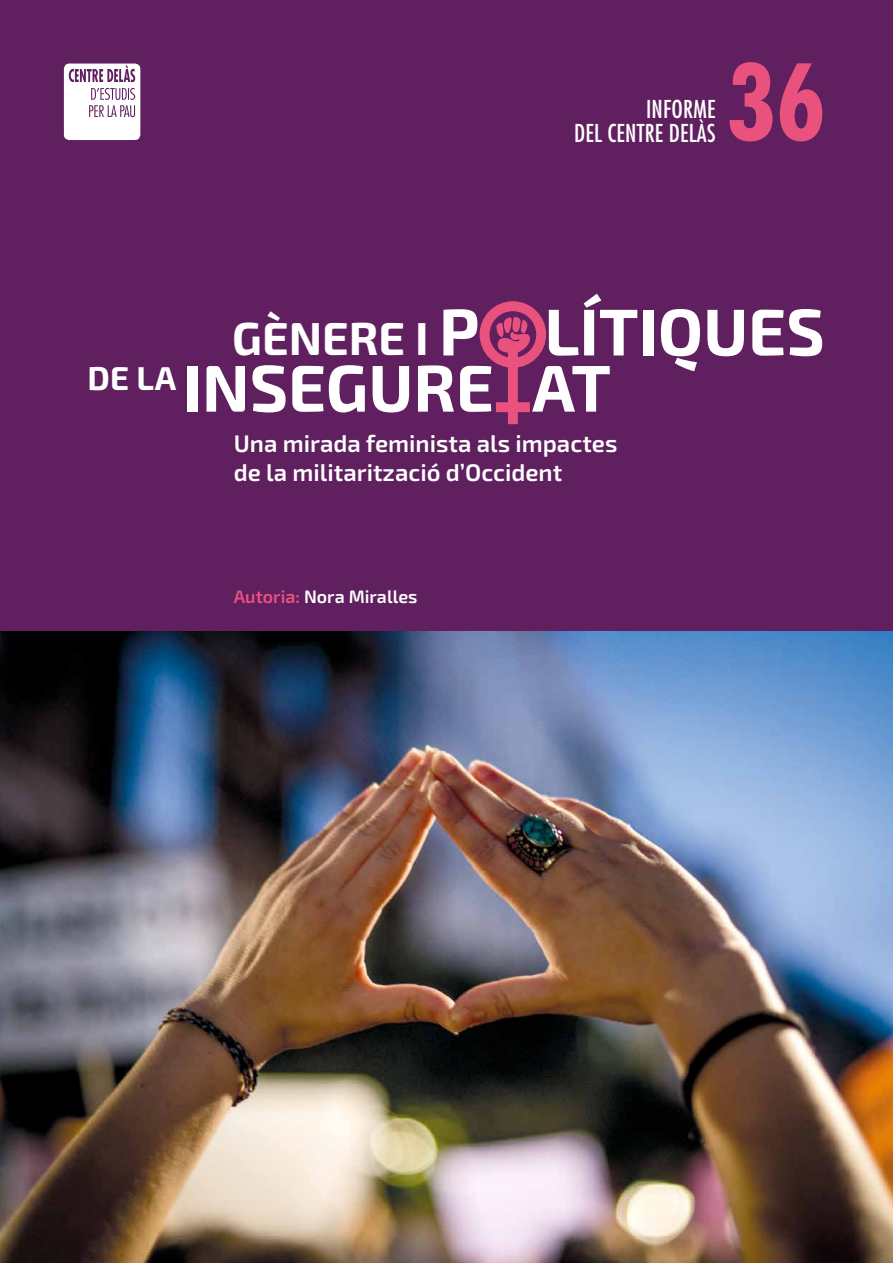
<style>
.page{position:relative;width:893px;height:1263px;background:#60205f}
.page>*{position:absolute;margin:0;border:0;box-sizing:border-box;transform-origin:0 0}
.t1{font:700 condensed 102px "Futura";color:#ea527e}
.t2{font:700 66.15px/56.2px "Exo 2.0";color:#fff}
.t3{font:700 33px "Exo 2.0";color:#fff}
.t4{font:600 24px/28.5px "Exo 2.0";color:#fff}
.t5{font:condensed 24px/24px "Futura";letter-spacing:.01em;color:#fff;text-align:right}
.t6{font:600 18px "Exo 2.0";color:#fff}
.s1{font-size:46.2px}
.s2{color:#ea527e}
</style>
<div class="page">
<img style="left:0;top:631px;width:893px;height:632px">
<svg style="left:64px;top:64px;width:76px;height:76px"></svg>
<svg style="left:479px;top:301px;width:68px;height:124px"></svg>
<p class="t5" style="left:574px;top:97px;width:143px">INFORME<br>DEL CENTRE DELÀS</p>
<h1 class="t1" style="left:726px;top:39px;width:101px">36</h1>
<h3 class="t3" style="left:88px;top:359px;width:90px">DE LA</h3>
<h2 class="t2" style="left:183px;top:306px;width:644px;text-indent:50px"><span class="s1">GÈNERE I</span> P LÍTIQUES<br>INSEGURE AT</h2>
<p class="t4" style="left:234px;top:430px;width:385px">Una mirada feminista als impactes de la militarització d’Occident</p>
<p class="t6" style="left:234px;top:586px;width:185px"><span class="s2">Autoria:</span> Nora Miralles</p>
</div>
